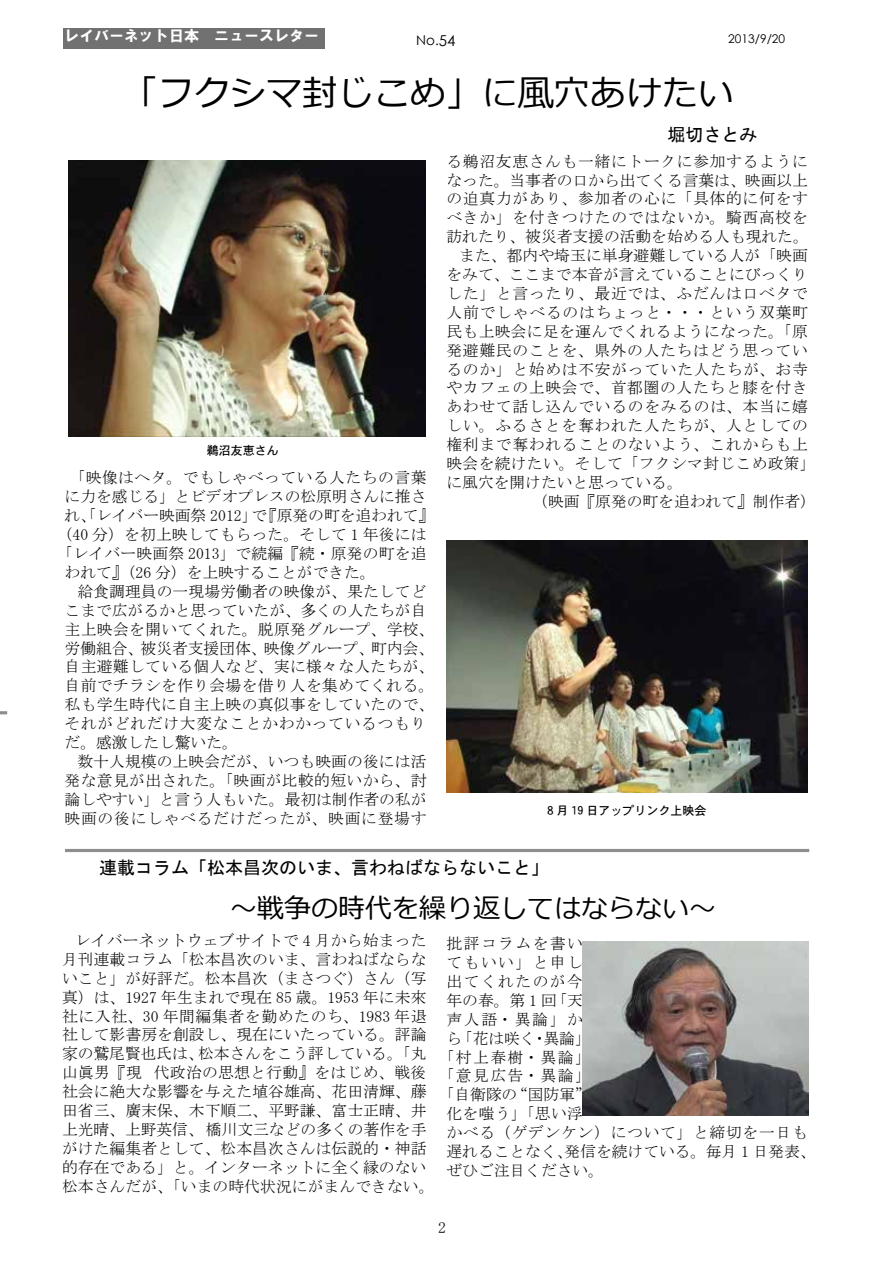
<style>
.page{position:relative;width:893px;height:1263px;background:#fff}
.page>*{position:absolute;margin:0;border:0;box-sizing:border-box;transform-origin:0 0}
.t1{font:36px "Meiryo";color:#000}
.t2{font:27px "Meiryo";color:#000}
.t3{font:18px "MS Gothic";color:#000}
.t4{font:15.75px/18.9px "MS Mincho";letter-spacing:.015em;color:#000;text-align:center}
.t5{font:15.75px "MS Mincho";letter-spacing:.045em;color:#000}
.t6{font:15.75px "MS Mincho";letter-spacing:.05em;color:#000}
.t7{font:15.75px "MS Mincho";letter-spacing:.035em;color:#000}
.t8{font:15.75px "MS Mincho";letter-spacing:.055em;color:#000}
.t9{font:15.75px "MS Mincho";letter-spacing:.095em;color:#000}
.t10{font:15px "HGS Soei Kakugothic UB";color:#fff}
.t11{font:13.5px "Century Gothic";color:#000}
.t12{font:12px "DFHS Gothic W5 WIN RKSJ H";color:#000}
.t13{font:12px "Century Gothic";color:#000}
.s1{font-size:15px}
.s2{font-size:36px}
</style>
<div class="page">
<div style="left:63px;top:28px;width:261px;height:20px;background:#727171"></div>
<hr style="left:65px;top:849px;width:744px;height:3px;background:#000">
<svg style="left:0;top:711px;width:7px;height:3px"></svg>
<img style="left:446px;top:541px;width:362px;height:251px">
<img style="left:69px;top:160px;width:356px;height:276px">
<img style="left:583px;top:942px;width:226px;height:173px">
<p class="t10" style="left:64px;top:28px;width:257px">レイバーネット日本　ニュースレター</p>
<p class="t11" style="left:416px;top:31px;width:41px">No.<span class="s1">54</span></p>
<p class="t13" style="left:728px;top:31px;width:59px">2013/9/20</p>
<h1 class="t1" style="left:122px;top:67px;width:613px">「フクシマ封じこめ」に風穴あけたい</h1>
<p class="t3" style="left:668px;top:125px;width:91px">堀切さとみ</p>
<p class="t12" style="left:207px;top:444px;width:73px">鵜沼友恵さん</p>
<p class="t7" style="left:69px;top:470px;width:358px">「映像はヘタ。でもしゃべっている人たちの言葉</p>
<p class="t4" style="left:65px;top:487px;width:363px">に力を感じる」とビデオプレスの松原明さんに推さ</p>
<p class="t4" style="left:65px;top:506px;width:371px">れ、「レイバー映画祭 2012」で『原発の町を追われて』</p>
<p class="t4" style="left:57px;top:525px;width:371px">（40 分）を初上映してもらった。そして 1 年後には</p>
<p class="t4" style="left:57px;top:544px;width:371px">「レイバー映画祭 2013」で続編『続・原発の町を追</p>
<p class="t4" style="left:65px;top:563px;width:313px">われて』（26 分）を上映することができた。</p>
<p class="t4" style="left:77px;top:582px;width:351px">給食調理員の一現場労働者の映像が、果たしてど</p>
<p class="t4" style="left:65px;top:601px;width:363px">こまで広がるかと思っていたが、多くの人たちが自</p>
<p class="t4" style="left:65px;top:619px;width:371px">主上映会を開いてくれた。脱原発グループ、学校、</p>
<p class="t4" style="left:65px;top:638px;width:371px">労働組合、被災者支援団体、映像グループ、町内会、</p>
<p class="t4" style="left:65px;top:657px;width:371px">自主避難している個人など、実に様々な人たちが、</p>
<p class="t4" style="left:65px;top:676px;width:371px">自前でチラシを作り会場を借り人を集めてくれる。</p>
<p class="t4" style="left:65px;top:695px;width:371px">私も学生時代に自主上映の真似事をしていたので、</p>
<p class="t5" style="left:65px;top:716px;width:363px">それがどれだけ大変なことかわかっているつもり</p>
<p class="t4" style="left:65px;top:733px;width:175px">だ。感激したし驚いた。</p>
<p class="t4" style="left:77px;top:752px;width:351px">数十人規模の上映会だが、いつも映画の後には活</p>
<p class="t4" style="left:65px;top:771px;width:363px">発な意見が出された。「映画が比較的短いから、討</p>
<p class="t4" style="left:65px;top:790px;width:363px">論しやすい」と言う人もいた。最初は制作者の私が</p>
<p class="t6" style="left:65px;top:810px;width:363px">映画の後にしゃべるだけだったが、映画に登場す</p>
<p class="t5" style="left:446px;top:153px;width:363px">る鵜沼友恵さんも一緒にトークに参加するように</p>
<p class="t4" style="left:446px;top:170px;width:363px">なった。当事者の口から出てくる言葉は、映画以上</p>
<p class="t6" style="left:446px;top:191px;width:363px">の迫真力があり、参加者の心に「具体的に何をす</p>
<p class="t5" style="left:446px;top:210px;width:363px">べきか」を付きつけたのではないか。騎西高校を</p>
<p class="t4" style="left:446px;top:227px;width:364px">訪れたり、被災者支援の活動を始める人も現れた。</p>
<p class="t4" style="left:459px;top:246px;width:350px">また、都内や埼玉に単身避難している人が「映画</p>
<p class="t4" style="left:446px;top:265px;width:363px">をみて、ここまで本音が言えていることにびっくり</p>
<p class="t6" style="left:446px;top:285px;width:363px">した」と言ったり、最近では、ふだんは口ベタで</p>
<p class="t8" style="left:446px;top:304px;width:363px">人前でしゃべるのはちょっと・・・という双葉町</p>
<p class="t4" style="left:446px;top:322px;width:363px">民も上映会に足を運んでくれるようになった。「原</p>
<p class="t5" style="left:446px;top:342px;width:363px">発避難民のことを、県外の人たちはどう思ってい</p>
<p class="t5" style="left:446px;top:361px;width:363px">るのか」と始めは不安がっていた人たちが、お寺</p>
<p class="t5" style="left:446px;top:380px;width:363px">やカフェの上映会で、首都圏の人たちと膝を付き</p>
<p class="t5" style="left:446px;top:399px;width:363px">あわせて話し込んでいるのをみるのは、本当に嬉</p>
<p class="t6" style="left:446px;top:418px;width:363px">しい。ふるさとを奪われた人たちが、人としての</p>
<p class="t5" style="left:446px;top:437px;width:363px">権利まで奪われることのないよう、これからも上</p>
<p class="t4" style="left:446px;top:454px;width:371px">映会を続けたい。そして「フクシマ封じこめ政策」</p>
<p class="t4" style="left:446px;top:473px;width:238px">に風穴を開けたいと思っている。</p>
<p class="t4" style="left:532px;top:492px;width:285px">（映画『原発の町を追われて』制作者）</p>
<p class="t12" style="left:547px;top:804px;width:160px">8 月 19 日アップリンク上映会</p>
<p class="t3" style="left:99px;top:859px;width:451px">連載コラム「松本昌次のいま、言わねばならないこと」</p>
<h2 class="t2" style="left:158px;top:890px;width:559px"><span class="s2">　　</span>～戦争の時代を繰り返してはならない～</h2>
<p class="t4" style="left:62px;top:931px;width:374px">レイバーネットウェブサイトで 4 月から始まった<br>月刊連載コラム「松本昌次のいま、言わねばならないこと」が好評だ。松本昌次（まさつぐ）さん（写真）は、1927 年生まれで現在 85 歳。1953 年に未來社に入社、30 年間編集者を勤めたのち、1983 年退社して影書房を創設し、現在にいたっている。評論家の鷲尾賢也氏は、松本さんをこう評している。「丸山眞男『現 代政治の思想と行動』をはじめ、戦後社会に絶大な影響を与えた埴谷雄高、花田清輝、藤田省三、廣末保、木下順二、平野謙、富士正晴、井上光晴、上野英信、 橋川文三などの多くの著作を手がけた編集者として、松本昌次さんは伝説的・神話的存在である」と。インターネットに全く縁のない松本さんだが、「いまの時代状況にがまんできない。</p>
<p class="t9" style="left:446px;top:935px;width:138px">批評コラムを書い</p>
<p class="t4" style="left:446px;top:953px;width:138px">てもいい」と申し</p>
<p class="t9" style="left:446px;top:973px;width:138px">出てくれたのが今</p>
<p class="t4" style="left:446px;top:991px;width:138px">年の春。第 1 回「天</p>
<p class="t4" style="left:446px;top:1009px;width:138px">声人語・異論」か</p>
<p class="t4" style="left:446px;top:1028px;width:146px">ら「花は咲く・異論」</p>
<p class="t4" style="left:439px;top:1047px;width:154px">「村上春樹・異論」</p>
<p class="t4" style="left:439px;top:1066px;width:154px">「意見広告・異論」</p>
<p class="t4" style="left:439px;top:1085px;width:154px">「自衛隊の“国防軍”</p>
<p class="t4" style="left:446px;top:1104px;width:138px">化を嗤う」「思い浮</p>
<p class="t5" style="left:446px;top:1124px;width:363px">かべる（ゲデンケン）について」と締切を一日も</p>
<p class="t4" style="left:446px;top:1142px;width:371px">遅れることなく、発信を続けている。毎月 1 日発表、</p>
<p class="t4" style="left:446px;top:1161px;width:159px">ぜひご注目ください。</p>
<p class="t4" style="left:438px;top:1218px;width:9px">2</p>
</div>
